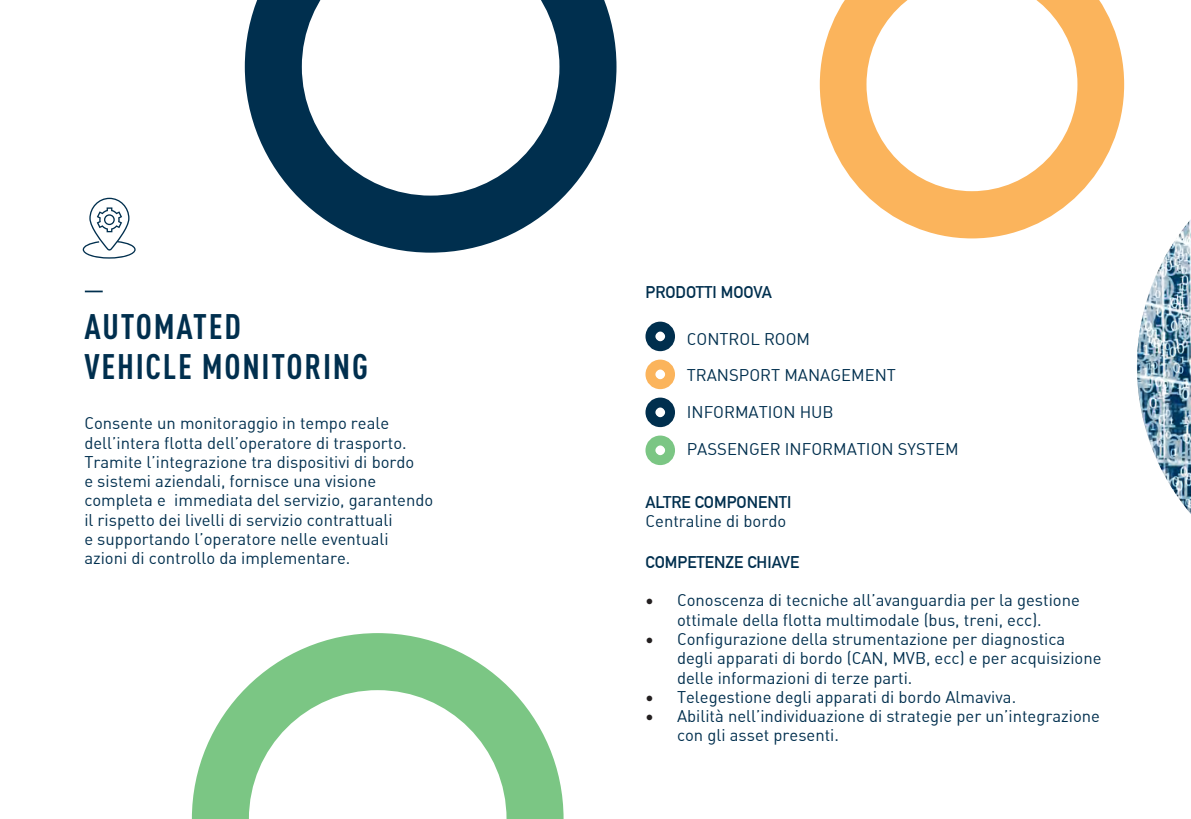
<style>
.page{position:relative;width:1191px;height:819px;background:#fff}
.page>*{position:absolute;margin:0;border:0;box-sizing:border-box;transform-origin:0 0}
.t1{font:700 condensed 35px "DIN Pro";letter-spacing:.05em;color:#002f4e}
.t2{font:16.62px/19.2px "DIN Alternate";color:#002f4e}
.t3{font:700 16.62px "DIN Alternate";color:#002f4e}
.s1{font-family:"Minion Pro";font-size:21px;color:#231f20}
</style>
<div class="page">
<svg style="left:819px;top:0;width:305px;height:238px"></svg>
<svg style="left:192px;top:633px;width:371px;height:186px"></svg>
<svg style="left:245px;top:0;width:371px;height:252px"></svg>
<svg style="left:85px;top:290px;width:18px;height:2px"></svg>
<div style="left:645px;top:321px;width:30px;height:30px;border:10px solid #002f4e;border-radius:50%"></div>
<div style="left:645px;top:359px;width:30px;height:30px;border:10px solid #fbb45c;border-radius:50%"></div>
<div style="left:645px;top:397px;width:30px;height:30px;border:10px solid #002f4e;border-radius:50%"></div>
<div style="left:645px;top:435px;width:30px;height:30px;border:10px solid #7bc684;border-radius:50%"></div>
<svg style="left:83px;top:198px;width:53px;height:60px"></svg>
<img style="left:1137px;top:220px;width:54px;height:294px">
<p class="t3" style="left:645px;top:280px;width:128px">PRODOTTI MOOVA</p>
<p class="t1" style="left:84px;top:300px;width:158px">AUTOMATED</p>
<p class="t1" style="left:84px;top:340px;width:285px">VEHICLE MONITORING</p>
<p class="t2" style="left:687px;top:328px;width:125px">CONTROL ROOM</p>
<p class="t2" style="left:687px;top:365px;width:211px">TRANSPORT MANAGEMENT</p>
<p class="t2" style="left:687px;top:402px;width:148px">INFORMATION HUB</p>
<p class="t2" style="left:687px;top:439px;width:273px">PASSENGER INFORMATION SYSTEM</p>
<p class="t2" style="left:84px;top:413px;width:331px">Consente un monitoraggio in tempo reale dell’intera flotta dell’operatore di trasporto.<br>Tramite l’integrazione tra dispositivi di bordo</p>
<p class="t2" style="left:84px;top:471px;width:350px">e sistemi aziendali, fornisce una visione completa e immediata del servizio, garantendo</p>
<p class="t2" style="left:84px;top:509px;width:310px">il rispetto dei livelli di servizio contrattuali</p>
<p class="t2" style="left:84px;top:529px;width:306px">e supportando l’operatore nelle eventuali</p>
<p class="t2" style="left:84px;top:548px;width:267px">azioni di controllo da implementare.</p>
<p class="t3" style="left:645px;top:549px;width:155px">COMPETENZE CHIAVE</p>
<p class="t2" style="left:645px;top:590px;width:436px;text-align:center"><span class="s1">•</span> Conoscenza di tecniche all’avanguardia per la gestione ottimale della flotta multimodale (bus, treni, ecc).</p>
<p class="t2" style="left:677px;top:629px;width:426px;text-indent:-32px"><span class="s1">•</span> Configurazione della strumentazione per diagnostica degli apparati di bordo (CAN, MVB, ecc) e per acquisizione delle informazioni di terze parti.</p>
<p class="t2" style="left:645px;top:686px;width:372px"><span class="s1">•</span> Telegestione degli apparati di bordo Almaviva.</p>
<p class="t2" style="left:677px;top:706px;width:424px;text-indent:-32px"><span class="s1">•</span> Abilità nell’individuazione di strategie per un’integrazione con gli asset presenti.</p>
<p class="t3" style="left:645px;top:489px;width:147px">ALTRE COMPONENTI</p>
<p class="t2" style="left:645px;top:511px;width:142px">Centraline di bordo</p>
</div>
